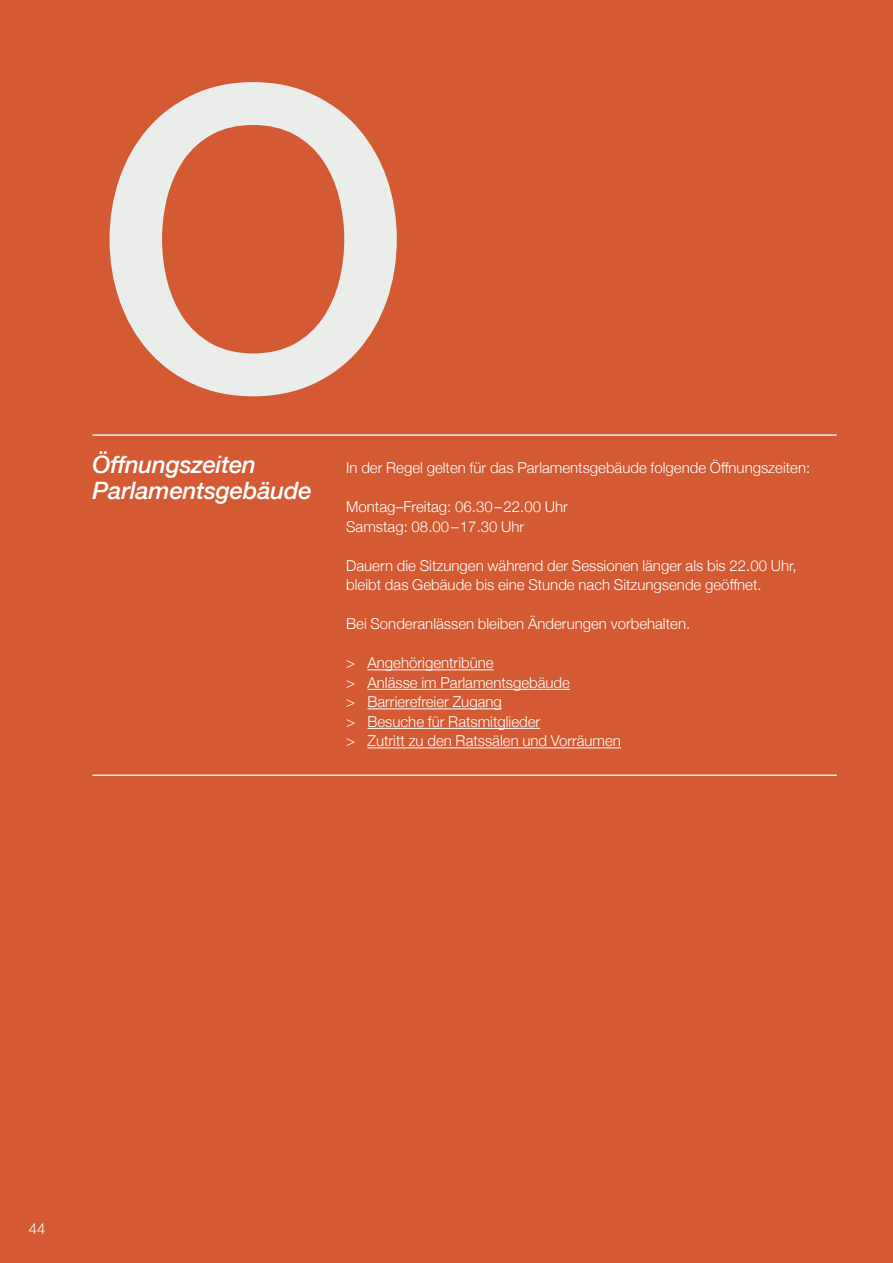
<style>
.page{position:relative;width:893px;height:1263px;background:#d35a32}
.page>*{position:absolute;margin:0;border:0;box-sizing:border-box;transform-origin:0 0}
.t1{font:500 420px "Helvetica Neue";color:#eaedea}
.t2{font:italic 500 24px/25.5px "Helvetica Neue";letter-spacing:-.01em;color:#fff}
.t3{font:300 15px/19.5px "Helvetica Neue";color:#fff}
</style>
<div class="page">
<hr style="left:92px;top:434px;width:254px;height:2px;background:#eaedea">
<hr style="left:346px;top:434px;width:491px;height:2px;background:#eaedea">
<hr style="left:92px;top:774px;width:254px;height:2px;background:#eaedea">
<hr style="left:346px;top:774px;width:491px;height:2px;background:#eaedea">
<hr style="left:367px;top:669px;width:127px;height:1px;background:#fff">
<hr style="left:367px;top:689px;width:203px;height:1px;background:#fff">
<hr style="left:367px;top:708px;width:135px;height:1px;background:#fff">
<hr style="left:367px;top:728px;width:173px;height:1px;background:#fff">
<hr style="left:367px;top:747px;width:254px;height:1px;background:#fff">
<h1 class="t1" style="left:94px;top:-98px;width:321px">O</h1>
<h2 class="t2" style="left:92px;top:450px;width:221px">Öffnungszeiten<br>Parlamentsgebäude</h2>
<p class="t3" style="left:346px;top:457px;width:466px">In der Regel gelten für das Parlamentsgebäude folgende Öffnungszeiten:</p>
<p class="t3" style="left:346px;top:496px;width:223px">Montag–Freitag: 06.30–22.00 Uhr<br>Samstag: 08.00–17.30 Uhr</p>
<p class="t3" style="left:346px;top:555px;width:452px">Dauern die Sitzungen während der Sessionen länger als bis 22.00 Uhr, bleibt das Gebäude bis eine Stunde nach Sitzungsende geöffnet.</p>
<p class="t3" style="left:346px;top:613px;width:345px">Bei Sonderanlässen bleiben Änderungen vorbehalten.</p>
<p class="t3" style="left:346px;top:652px;width:276px">&gt; Angehörigentribüne<br>&gt; Anlässe im Parlamentsgebäude<br>&gt; Barrierefreier Zugang<br>&gt; Besuche für Ratsmitglieder<br>&gt; Zutritt zu den Ratssälen und Vorräumen</p>
<p class="t3" style="left:29px;top:1218px;width:18px">44</p>
<p class="t3" style="left:24px;top:1218px;width:18px">44</p>
</div>
